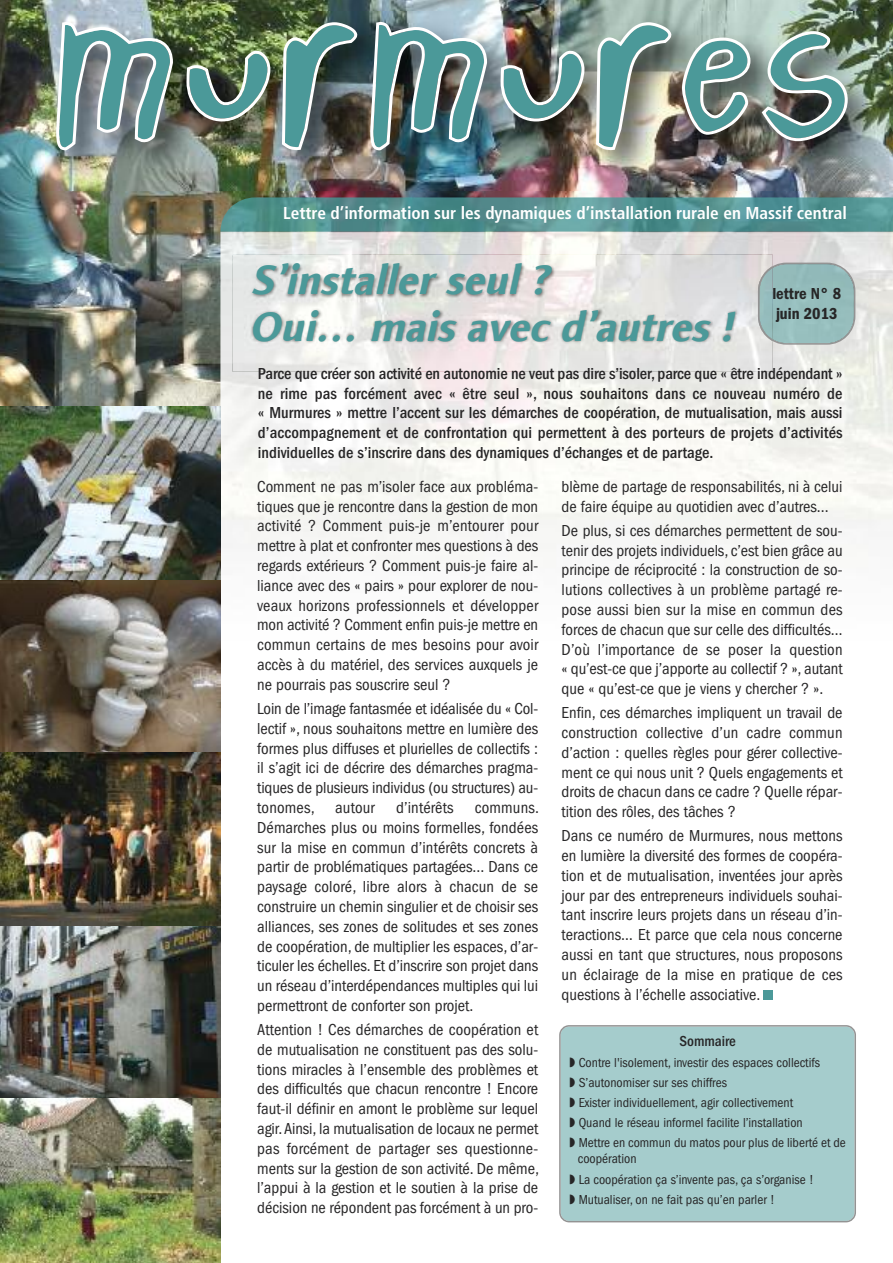
<style>
.page{position:relative;width:893px;height:1263px;background:#fff}
.page>*{position:absolute;margin:0;border:0;box-sizing:border-box;transform-origin:0 0}
.t1{font:italic 700 42.15px/46.2px "Linotype Finnegan";color:#4b9999}
.t2{font:700 condensed 17.25px "Frutiger LT Std";color:#fff}
.t3{font:condensed 16.5px/19.8px "ITC Franklin Gothic Std";color:#272627;text-align:justify}
.t4{font:500 condensed 16.5px/19.8px "ITC Franklin Gothic Std";color:#272627;text-align:justify}
.t5{font:16.5px/19.5px "ITC Franklin Gothic Std Dm Cd";color:#272627}
.t6{font:500 condensed 15px "ITC Franklin Gothic Std";color:#272627}
.t7{font:condensed 13.5px/20.1px "ITC Franklin Gothic Std";color:#272627}
</style>
<div class="page">
<img style="left:0;top:0;width:893px;height:406px">
<img style="left:220px;top:197px;width:673px;height:450px">
<img style="left:45px;top:12px;width:843px;height:178px">
<img style="left:487px;top:25px;width:358px;height:122px">
<img style="left:56px;top:22px;width:431px;height:128px">
<div style="left:764px;top:990px;width:9px;height:10px;background:#4b9999"></div>
<svg style="left:758px;top:263px;width:97px;height:82px;background:#9abdbc"></svg>
<img style="left:0;top:580px;width:220px;height:173px">
<img style="left:0;top:926px;width:220px;height:172px">
<img style="left:0;top:406px;width:220px;height:174px">
<img style="left:0;top:753px;width:220px;height:173px">
<img style="left:0;top:1098px;width:220px;height:165px">
<div style="left:559px;top:1025px;width:297px;height:197px;background:#a5cccc"></div>
<img style="left:758px;top:266px;width:15px;height:75px">
<img style="left:759px;top:268px;width:14px;height:71px">
<svg style="left:570px;top:1057px;width:5px;height:10px"></svg>
<svg style="left:570px;top:1077px;width:5px;height:10px"></svg>
<svg style="left:570px;top:1097px;width:5px;height:10px"></svg>
<svg style="left:570px;top:1117px;width:5px;height:10px"></svg>
<svg style="left:570px;top:1138px;width:5px;height:9px"></svg>
<svg style="left:570px;top:1174px;width:5px;height:10px"></svg>
<svg style="left:570px;top:1194px;width:5px;height:10px"></svg>
<p class="t2" style="left:283px;top:206px;width:565px">Lettre d’information sur les dynamiques d’installation rurale en Massif central</p>
<h1 class="t1" style="left:249px;top:259px;width:491px">S’installer seul ?<br>Oui… mais avec d’autres !</h1>
<p class="t4" style="left:258px;top:365px;width:586px">Parce que créer son activité en autonomie ne veut pas dire s’isoler, parce que « être indépendant » ne rime pas forcément avec « être seul », nous souhaitons dans ce nouveau numéro de « Murmures » mettre l’accent sur les démarches de coopération, de mutualisation, mais aussi d’accompagnement et de confrontation qui permettent à des porteurs de projets d’activités individuelles de s’inscrire dans des dynamiques d’échanges et de partage.</p>
<p class="t5" style="left:772px;top:286px;width:70px">lettre N° 8 juin 2013</p>
<p class="t3" style="left:257px;top:478px;width:282px">Comment ne pas m’isoler face aux probléma&shy;tiques que je rencontre dans la gestion de mon activité ? Comment puis-je m’entourer pour mettre à plat et confronter mes questions à des regards extérieurs ? Comment puis-je faire al&shy;liance avec des « pairs » pour explorer de nou&shy;veaux horizons professionnels et développer mon activité ? Comment enfin puis-je mettre en commun certains de mes besoins pour avoir accès à du matériel, des services auxquels je ne pourrais pas souscrire seul ?</p>
<p class="t3" style="left:257px;top:700px;width:282px">Loin de l’image fantasmée et idéalisée du « Col&shy;lectif », nous souhaitons mettre en lumière des formes plus diffuses et plurielles de collectifs : il s’agit ici de décrire des démarches pragma&shy;tiques de plusieurs individus (ou structures) au&shy;tonomes, autour</p>
<p class="t3" style="left:396px;top:799px;width:59px">d’intérêts</p>
<p class="t3" style="left:257px;top:799px;width:283px;text-indent:218px">communs.<br>Démarches plus ou moins formelles, fondées sur la mise en commun d’intérêts concrets à partir de problématiques partagées... Dans ce paysage coloré, libre alors à chacun de se construire un chemin singulier et de choisir ses alliances, ses zones de solitudes et ses zones de coopération, de multiplier les espaces, d’ar&shy;ticuler les échelles. Et d’inscrire son projet dans un réseau d’interdépendances multiples qui lui permettront de conforter son projet.</p>
<p class="t3" style="left:257px;top:1021px;width:283px">Attention ! Ces démarches de coopération et de mutualisation ne constituent pas des solu&shy;tions miracles à l’ensemble des problèmes et des difficultés que chacun rencontre ! Encore faut-il définir en amont le problème sur lequel agir.Ainsi, la mutualisation de locaux ne permet pas forcément de partager ses questionne&shy;ments sur la gestion de son activité. De même, l’appui à la gestion et le soutien à la prise de décision ne répondent pas forcément à un pro-</p>
<p class="t3" style="left:562px;top:478px;width:282px">blème de partage de responsabilités, ni à celui de faire équipe au quotidien avec d’autres...</p>
<p class="t3" style="left:562px;top:522px;width:282px">De plus, si ces démarches permettent de sou&shy;tenir des projets individuels, c’est bien grâce au principe de réciprocité : la construction de so&shy;lutions collectives à un problème partagé re&shy;pose aussi bien sur la mise en commun des forces de chacun que sur celle des difficultés… D’où l’importance de se poser la question « qu’est-ce que j’apporte au collectif ? », autant que « qu’est-ce que je viens y chercher ? ».</p>
<p class="t3" style="left:562px;top:704px;width:282px">Enfin, ces démarches impliquent un travail de construction collective d’un cadre commun d’action : quelles règles pour gérer collective&shy;ment ce qui nous unit ? Quels engagements et droits de chacun dans ce cadre ? Quelle répar&shy;tition des rôles, des tâches ?</p>
<p class="t3" style="left:562px;top:827px;width:282px">Dans ce numéro de Murmures, nous mettons en lumière la diversité des formes de coopéra&shy;tion et de mutualisation, inventées jour après jour par des entrepreneurs individuels souhai&shy;tant inscrire leurs projets dans un réseau d’in&shy;teractions… Et parce que cela nous concerne aussi en tant que structures, nous proposons un éclairage de la mise en pratique de ces questions à l’échelle associative.</p>
<p class="t6" style="left:679px;top:1035px;width:58px">Sommaire</p>
<p class="t7" style="left:579px;top:1053px;width:269px">Contre l'isolement, investir des espaces collectifs S’autonomiser sur ses chiffres<br>Exister individuellement, agir collectivement<br>Quand le réseau informel facilite l’installation<br>Mettre en commun du matos pour plus de liberté et de</p>
<p class="t7" style="left:578px;top:1150px;width:237px">coopération<br>La coopération ça s’invente pas, ça s’organise !<br>Mutualiser, on ne fait pas qu’en parler !</p>
</div>
